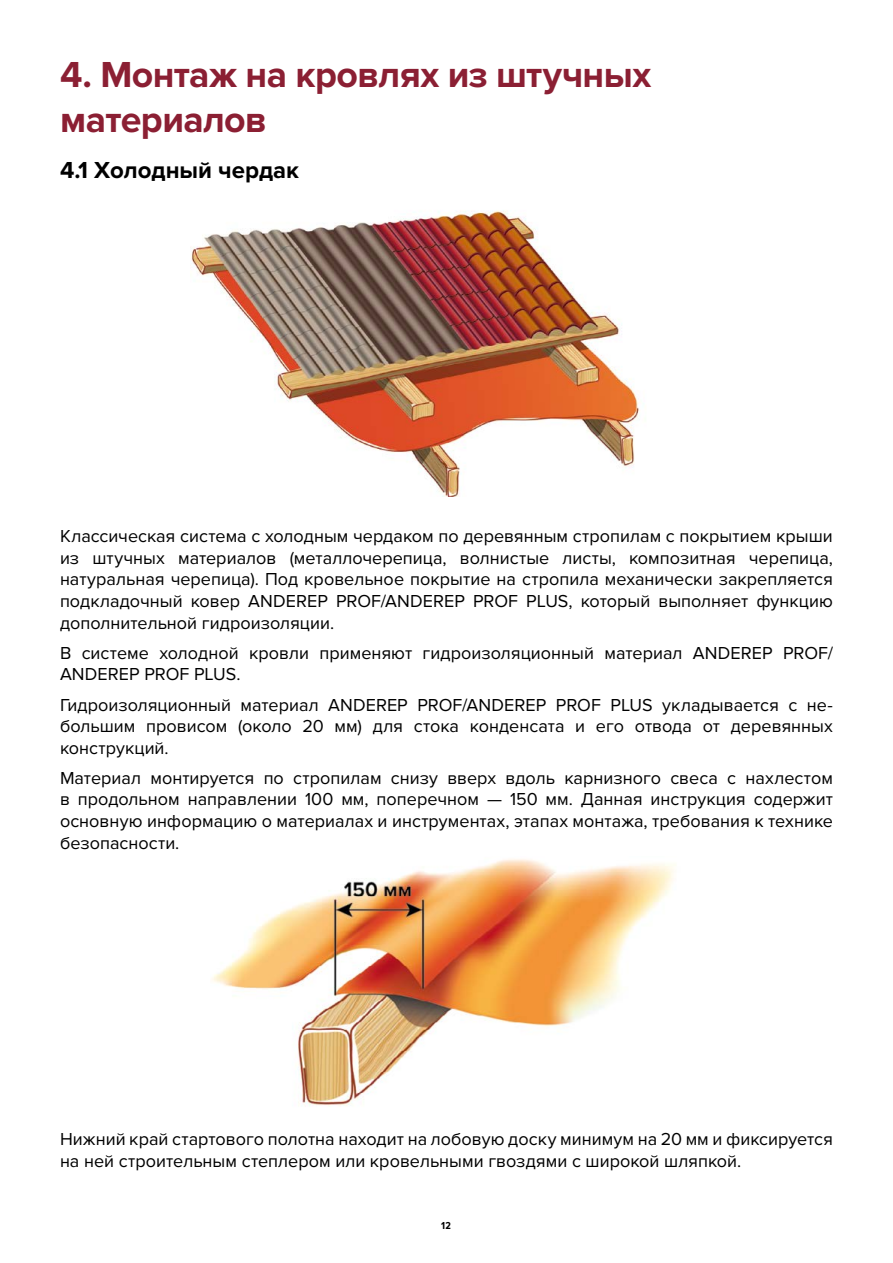
<style>
.page{position:relative;width:893px;height:1263px;background:#fff}
.page>*{position:absolute;margin:0;border:0;box-sizing:border-box;transform-origin:0 0}
.t1{font:700 37.5px/45px "Proxima Nova";letter-spacing:-.015em;color:#8b1f33}
.t2{font:700 24px "Proxima Nova";color:#000}
.t3{font:18px/21.6px "Proxima Nova";color:#000;text-align:justify}
.t4{font:700 10.5px "Proxima Nova Cond";color:#000}
</style>
<div class="page">
<img style="left:191px;top:210px;width:449px;height:287px">
<img style="left:212px;top:859px;width:464px;height:247px">
<h1 class="t1" style="left:60px;top:53px;width:593px">4. Монтаж на кровлях из штучных материалов</h1>
<h2 class="t2" style="left:60px;top:156px;width:241px">4.1 Холодный чердак</h2>
<p class="t3" style="left:60px;top:526px;width:774px">Классическая система с холодным чердаком по деревянным стропилам с покрытием крыши из штучных материалов (металлочерепица, волнистые листы, композитная черепица, натуральная черепица). Под кровельное покрытие на стропила механически закрепляется подкладочный ковер ANDEREP PROF/ANDEREP PROF PLUS, который выполняет функцию дополнительной гидроизоляции.</p>
<p class="t3" style="left:60px;top:642px;width:774px">В системе холодной кровли применяют гидроизоляционный материал ANDEREP PROF/<br>ANDEREP PROF PLUS.</p>
<p class="t3" style="left:60px;top:694px;width:774px">Гидроизоляционный материал ANDEREP PROF/ANDEREP PROF PLUS укладывается с не&shy;большим провисом (около 20 мм) для стока конденсата и его отвода от деревянных конструкций.</p>
<p class="t3" style="left:60px;top:767px;width:774px">Материал монтируется по стропилам снизу вверх вдоль карнизного свеса с нахлестом в продольном направлении 100 мм, поперечном — 150 мм. Данная инструкция содержит основную информацию о материалах и инструментах, этапах монтажа, требования к технике безопасности.</p>
<p class="t3" style="left:60px;top:1128px;width:774px">Нижний край стартового полотна находит на лобовую доску минимум на 20 мм и фиксируется на ней строительным степлером или кровельными гвоздями с широкой шляпкой.</p>
<p class="t4" style="left:441px;top:1219px;width:11px">12</p>
</div>
